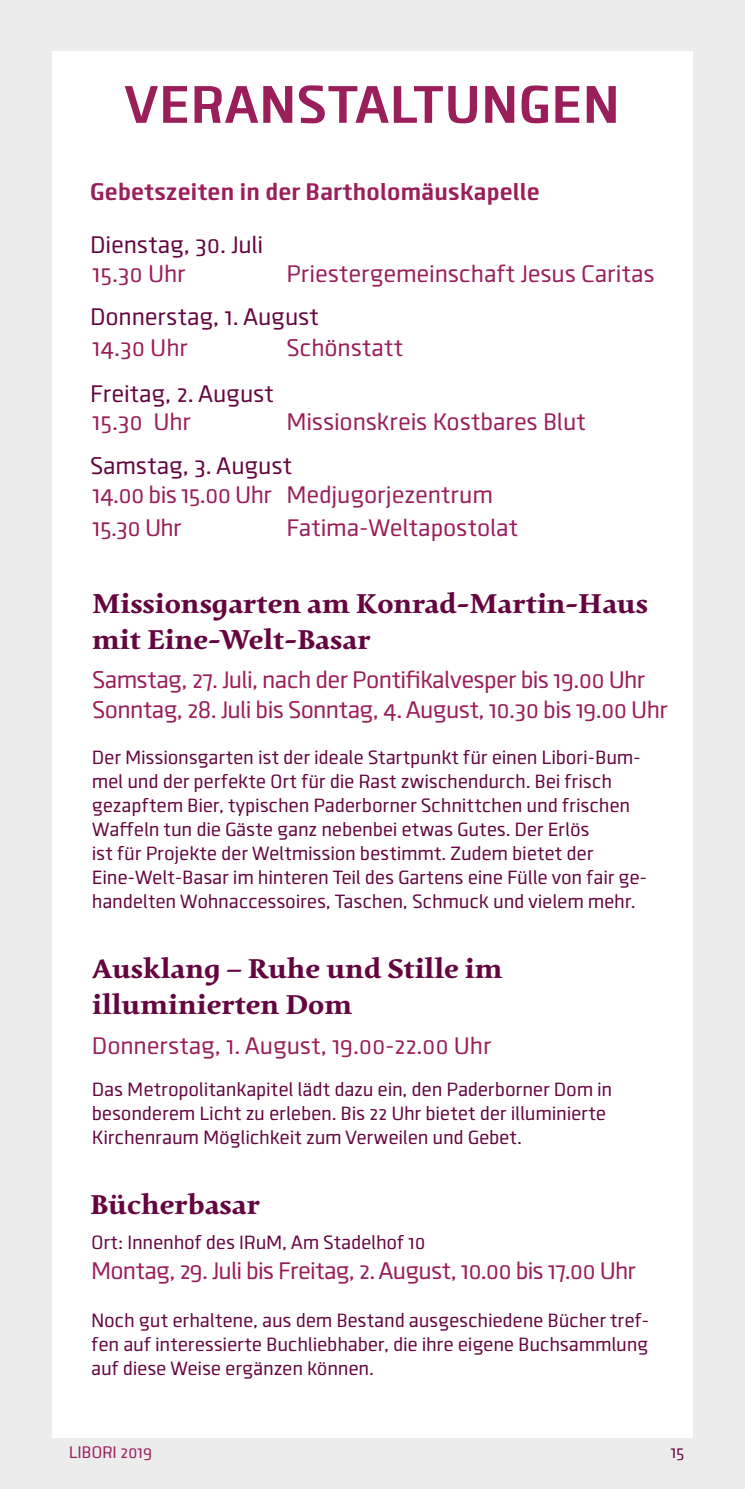
<style>
.page{position:relative;width:745px;height:1489px;background:#fff}
.page>*{position:absolute;margin:0;border:0;box-sizing:border-box;transform-origin:0 0}
.t1{font:700 55px "Clio";color:#9a1e5a}
.t2{font:700 30px/36px "Pollen";color:#640540}
.t3{font:25px/33px "Clio";color:#9a1e5a}
.t4{font:25px/30px "Clio";letter-spacing:-.02em;color:#9a1e5a}
.t5{font:25px "Clio";color:#640540}
.t6{font:25px "Clio";letter-spacing:-.025em;color:#9a1e5a}
.t7{font:700 25px "Clio";color:#9a1e5a}
.t8{font:20px/24px "Clio";color:#640540}
.t9{font:17.5px "Clio";color:#9a1e5a}
.t10{font:17.5px "Clio";color:#640540}
</style>
<div class="page">
<div style="left:0;top:0;width:744px;height:1488px;background:#ececec"></div>
<div style="left:52px;top:51px;width:640px;height:1386px;background:#fff"></div>
<h1 class="t1" style="left:124px;top:70px;width:497px">VERANSTALTUNGEN</h1>
<p class="t7" style="left:90px;top:176px;width:451px">Gebetszeiten in der Bartholomäuskapelle</p>
<p class="t5" style="left:90px;top:230px;width:174px">Dienstag, 30. Juli</p>
<p class="t3" style="left:92px;top:257px;width:95px">15.30 Uhr</p>
<p class="t3" style="left:286px;top:257px;width:369px">Priestergemeinschaft Jesus Caritas</p>
<p class="t5" style="left:90px;top:302px;width:230px">Donnerstag, 1. August</p>
<p class="t3" style="left:92px;top:331px;width:97px">14.30 Uhr</p>
<p class="t3" style="left:286px;top:331px;width:118px">Schönstatt</p>
<p class="t5" style="left:90px;top:378px;width:185px">Freitag, 2. August</p>
<p class="t3" style="left:92px;top:405px;width:100px">15.30 Uhr</p>
<p class="t3" style="left:286px;top:405px;width:301px">Missionskreis Kostbares Blut</p>
<p class="t5" style="left:90px;top:451px;width:203px">Samstag, 3. August</p>
<p class="t3" style="left:92px;top:478px;width:402px">14.00 bis 15.00 Uhr Medjugorjezentrum<br>15.30 Uhr</p>
<p class="t3" style="left:286px;top:511px;width:233px">Fatima-Weltapostolat</p>
<h2 class="t2" style="left:92px;top:585px;width:557px">Missionsgarten am Konrad-Martin-Haus mit Eine-Welt-Basar</h2>
<p class="t4" style="left:92px;top:664px;width:577px">Samstag, 27. Juli, nach der Pontifikalvesper bis 19.00 Uhr<br>Sonntag, 28. Juli bis Sonntag, 4. August, 10.30 bis 19.00 Uhr</p>
<p class="t8" style="left:92px;top:745px;width:556px">Der Missionsgarten ist der ideale Startpunkt für einen Libori-Bum&shy;mel und der perfekte Ort für die Rast zwischendurch. Bei frisch gezapftem Bier, typischen Paderborner Schnittchen und frischen Waffeln tun die Gäste ganz nebenbei etwas Gutes. Der Erlös<br>ist für Projekte der Weltmission bestimmt. Zudem bietet der Eine-Welt-Basar im hinteren Teil des Gartens eine Fülle von fair ge&shy;handelten Wohnaccessoires, Taschen, Schmuck und vielem mehr.</p>
<h2 class="t2" style="left:92px;top:950px;width:411px">Ausklang – Ruhe und Stille im illuminierten Dom</h2>
<p class="t3" style="left:92px;top:1029px;width:401px">Donnerstag, 1. August, 19.00-22.00 Uhr</p>
<p class="t8" style="left:92px;top:1077px;width:521px">Das Metropolitankapitel lädt dazu ein, den Paderborner Dom in besonderem Licht zu erleben. Bis 22 Uhr bietet der illuminierte<br>Kirchenraum Möglichkeit zum Verweilen und Gebet.</p>
<h2 class="t2" style="left:90px;top:1186px;width:171px">Bücherbasar</h2>
<p class="t8" style="left:91px;top:1230px;width:335px">Ort: Innenhof des IRuM, Am Stadelhof 10</p>
<p class="t6" style="left:91px;top:1256px;width:546px">Montag, 29. Juli bis Freitag, 2. August, 10.00 bis 17.00 Uhr</p>
<p class="t8" style="left:91px;top:1308px;width:559px;text-align:justify">Noch gut erhaltene, aus dem Bestand ausgeschiedene Bücher tref&shy;fen auf interessierte Buchliebhaber, die ihre eigene Buchsammlung auf diese Weise ergänzen können.</p>
<p class="t9" style="left:69px;top:1441px;width:85px">LIBORI 2019</p>
<p class="t10" style="left:670px;top:1441px;width:15px">15</p>
</div>
